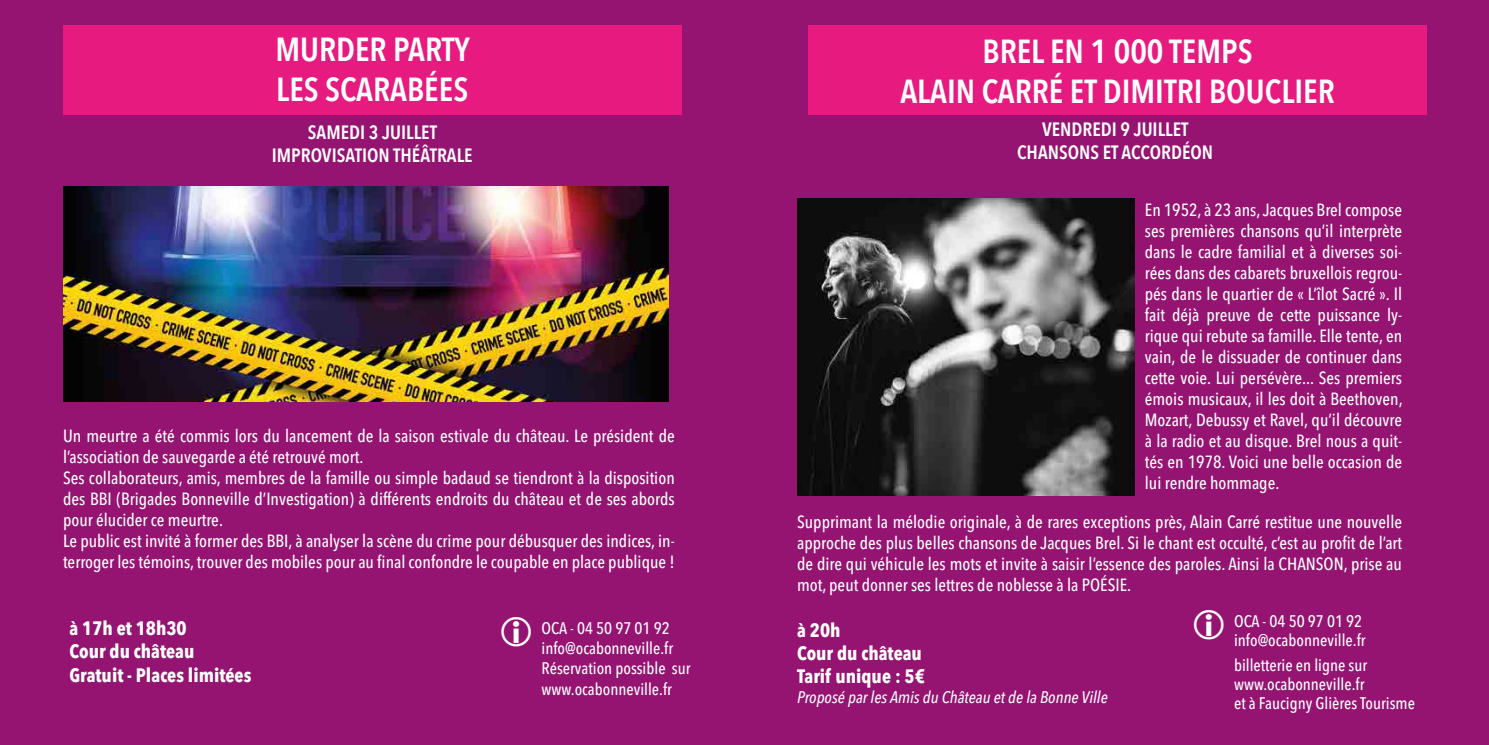
<style>
.page{position:relative;width:1489px;height:745px;background:#fff}
.page>*{position:absolute;margin:0;border:0;box-sizing:border-box;transform-origin:0 0}
.t1{font:36.93px "Webs";color:#fff}
.t2{font:600 33.25px/39.9px "Avenir Next Condensed";color:#fff;text-align:center}
.t3{font:700 condensed 19.25px/23.1px "Avenir Next LT Pro";color:#fff}
.t4{font:600 19.25px/23.1px "Avenir Next Condensed";color:#fff;text-align:center}
.t5{font:500 condensed 17.5px/21px "Avenir Next LT Pro";color:#fff;text-align:justify}
.t6{font:500 condensed 16.62px/19.2px "Avenir Next LT Pro";color:#fff}
.t7{font:italic 500 condensed 16.62px "Avenir Next LT Pro";color:#fff}
</style>
<div class="page">
<div style="left:0;top:0;width:1488px;height:744px;background:#951472"></div>
<div style="left:808px;top:25px;width:618px;height:89px;background:#e71a80"></div>
<img style="left:797px;top:198px;width:337px;height:296px">
<div style="left:63px;top:25px;width:618px;height:89px;background:#e71a80"></div>
<img style="left:63px;top:186px;width:605px;height:215px">
<h2 class="t2" style="left:275px;top:28px;width:196px;text-align:left">MURDER PARTY<br>LES SCARABÉES</h2>
<p class="t4" style="left:272px;top:120px;width:202px">SAMEDI 3 JUILLET<br>IMPROVISATION THÉÂTRALE</p>
<p class="t5" style="left:63px;top:425px;width:613px;text-align:left">Un meurtre a été commis lors du lancement de la saison estivale du château. Le président de l’association de sauvegarde a été retrouvé mort.<br>Ses collaborateurs, amis, membres de la famille ou simple badaud se tiendront à la disposition des BBI (Brigades Bonneville d’Investigation) à différents endroits du château et de ses abords pour élucider ce meurtre.<br>Le public est invité à former des BBI, à analyser la scène du crime pour débusquer des indices, in&shy;terroger les témoins, trouver des mobiles pour au final confondre le coupable en place publique !</p>
<h1 class="t1" style="left:498px;top:611px;width:38px">i</h1>
<p class="t3" style="left:69px;top:616px;width:183px">à 17h et 18h30<br>Cour du château<br>Gratuit - Places limitées</p>
<p class="t6" style="left:541px;top:618px;width:150px;line-height:20.3px">OCA - 04 50 97 01 92 info@ocabonneville.fr<br>Réservation possible sur www.ocabonneville.fr</p>
<h2 class="t2" style="left:900px;top:30px;width:436px">BREL EN 1 000 TEMPS<br>ALAIN CARRÉ ET DIMITRI BOUCLIER</h2>
<p class="t4" style="left:1017px;top:117px;width:197px">VENDREDI 9 JUILLET<br>CHANSONS ET ACCORDÉON</p>
<p class="t5" style="left:1144px;top:199px;width:259px">En 1952, à 23 ans, Jacques Brel compose ses premières chansons qu’il interprète dans le cadre familial et à diverses soi&shy;rées dans des cabarets bruxellois regrou&shy;pés dans le quartier de « L’îlot Sacré ». Il fait déjà preuve de cette puissance ly&shy;rique qui rebute sa famille. Elle tente, en vain, de le dissuader de continuer dans cette voie. Lui persévère... Ses premiers émois musicaux, il les doit à Beethoven, Mozart, Debussy et Ravel, qu’il découvre à la radio et au disque. Brel nous a quit&shy;tés en 1978. Voici une belle occasion de lui rendre hommage.</p>
<p class="t5" style="left:797px;top:510px;width:606px">Supprimant la mélodie originale, à de rares exceptions près, Alain Carré restitue une nouvelle approche des plus belles chansons de Jacques Brel. Si le chant est occulté, c’est au profit de l’art de dire qui véhicule les mots et invite à saisir l’essence des paroles. Ainsi la CHANSON, prise au mot, peut donner ses lettres de noblesse à la POÉSIE.</p>
<p class="t3" style="left:797px;top:618px;width:129px">à 20h<br>Cour du château<br>Tarif unique : 5€</p>
<p class="t7" style="left:797px;top:686px;width:312px">Proposé par les Amis du Château et de la Bonne Ville</p>
<h1 class="t1" style="left:1190px;top:604px;width:38px">i</h1>
<p class="t6" style="left:1233px;top:611px;width:133px">OCA - 04 50 97 01 92 info@ocabonneville.fr</p>
<p class="t6" style="left:1233px;top:654px;width:182px">billetterie en ligne sur www.ocabonneville.fr<br>et à Faucigny Glières Tourisme</p>
</div>
